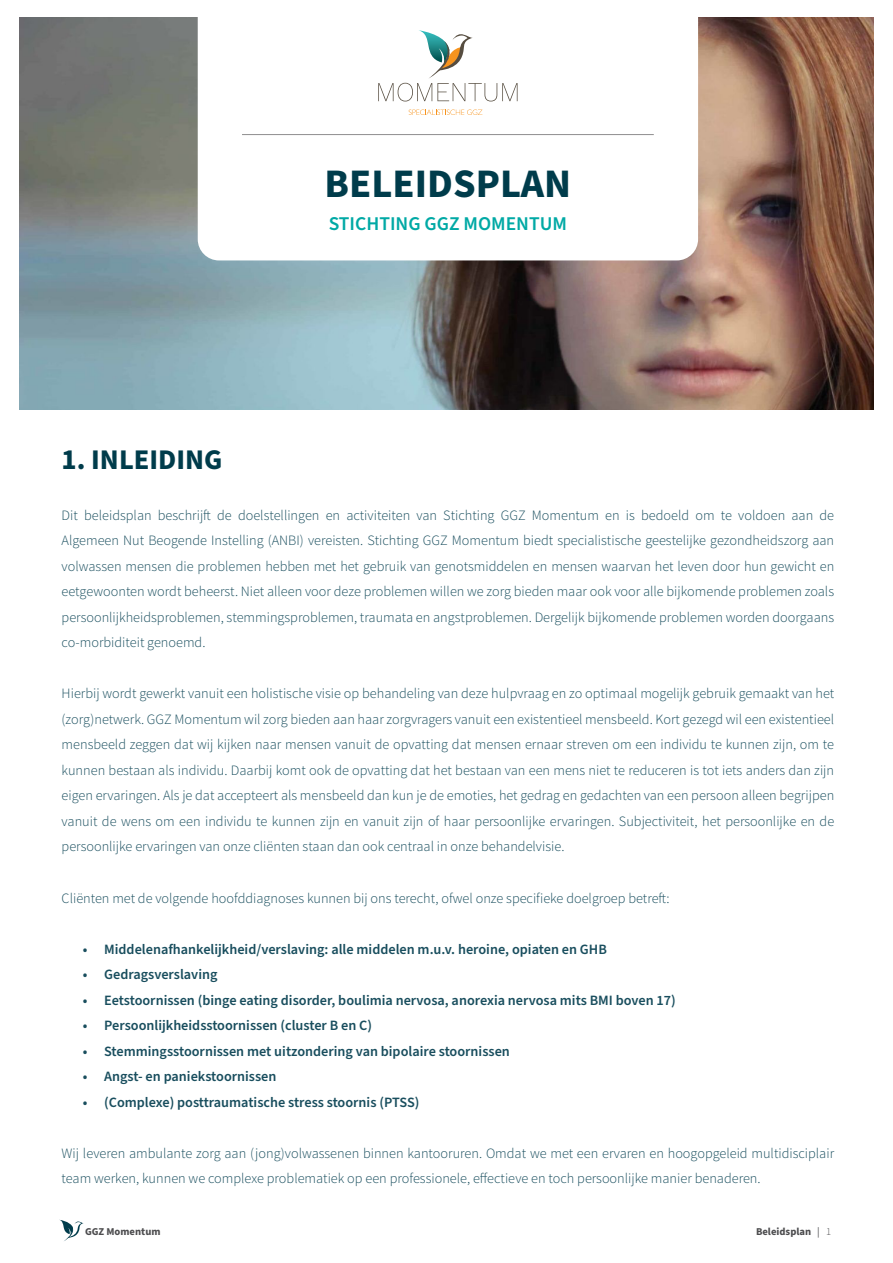
<style>
.page{position:relative;width:893px;height:1263px;background:#fff}
.page>*{position:absolute;margin:0;border:0;box-sizing:border-box;transform-origin:0 0}
.t1{font:700 40.5px "Source Sans Pro";color:#003c4b}
.t2{font:700 28.5px "Source Sans Pro";color:#003c4b}
.t3{font:600 19.5px "Source Sans Pro";color:#00a9a5}
.t4{font:300 14.25px/25.5px "Source Sans Pro";color:#194e5e;text-align:justify}
.t5{font:600 14.25px "Source Sans Pro";color:#194e5e}
.t6{font:700 10.5px "Source Sans Pro";color:#4d4d4f}
.t7{font:300 10.5px "Source Sans Pro";color:#4d4d4f}
.s1{font-weight:400}
</style>
<div class="page">
<img style="left:20px;top:18px;width:853px;height:391px">
<svg style="left:198px;top:18px;width:500px;height:242px"></svg>
<hr style="left:242px;top:134px;width:412px;height:1px;background:#8e8d8e">
<svg style="left:378px;top:30px;width:140px;height:71px"></svg>
<svg style="left:409px;top:110px;width:73px;height:5px"></svg>
<svg style="left:59px;top:1219px;width:25px;height:22px"></svg>
<p class="t2" style="left:62px;top:440px;width:162px">1. INLEIDING</p>
<p class="t1" style="left:325px;top:156px;width:248px">BELEIDSPLAN</p>
<p class="t3" style="left:329px;top:210px;width:240px">STICHTING GGZ MOMENTUM</p>
<p class="t4" style="left:62px;top:502px;width:774px">Dit beleidsplan beschrijft de doelstellingen en activiteiten van Stichting GGZ Momentum en is bedoeld om te voldoen aan de Algemeen Nut Beogende Instelling (ANBI) vereisten. Stichting GGZ Momentum biedt specialistische geestelijke gezondheidszorg aan volwassen mensen die problemen hebben met het gebruik van genotsmiddelen en mensen waarvan het leven door hun gewicht en eetgewoonten wordt beheerst. Niet alleen voor deze problemen willen we zorg bieden maar ook voor alle bijkomende problemen zoals persoonlijkheidsproblemen, stemmingsproblemen, traumata en angstproblemen. Dergelijk bijkomende problemen worden doorgaans co-morbiditeit genoemd.</p>
<p class="t4" style="left:62px;top:681px;width:774px">Hierbij wordt gewerkt vanuit een holistische visie op behandeling van deze hulpvraag en zo optimaal mogelijk gebruik gemaakt van het (zorg)netwerk. GGZ Momentum wil zorg bieden aan haar zorgvragers vanuit een existentieel mensbeeld. Kort gezegd wil een existentieel mensbeeld zeggen dat wij kijken naar mensen vanuit de opvatting dat mensen ernaar streven om een individu te kunnen zijn, om te kunnen bestaan als individu. Daarbij komt ook de opvatting dat het bestaan van een mens niet te reduceren is tot iets anders dan zijn eigen ervaringen. Als je dat accepteert als mensbeeld dan kun je de emoties, het gedrag en gedachten van een persoon alleen begrijpen vanuit de wens om een individu te kunnen zijn en vanuit zijn of haar persoonlijke ervaringen. Subjectiviteit, het persoonlijke en de persoonlijke ervaringen van onze cliënten staan dan ook centraal in onze behandelvisie.</p>
<p class="t4" style="left:62px;top:885px;width:609px">Cliënten met de volgende hoofddiagnoses kunnen bij ons terecht, ofwel onze specifieke doelgroep betreft:</p>
<p class="t5" style="left:83px;top:939px;width:525px">• Middelenafhankelijkheid/verslaving: alle middelen m.u.v. heroine, opiaten en GHB</p>
<p class="t5" style="left:83px;top:965px;width:136px">• Gedragsverslaving</p>
<p class="t5" style="left:83px;top:990px;width:594px">• Eetstoornissen (binge eating disorder, boulimia nervosa, anorexia nervosa mits BMI boven 17)</p>
<p class="t5" style="left:83px;top:1016px;width:291px">• Persoonlijkheidsstoornissen (cluster B en C)</p>
<p class="t5" style="left:83px;top:1041px;width:428px">• Stemmingsstoornissen met uitzondering van bipolaire stoornissen</p>
<p class="t5" style="left:83px;top:1067px;width:195px">• Angst- en paniekstoornissen</p>
<p class="t5" style="left:83px;top:1092px;width:338px">• (Complexe) posttraumatische stress stoornis (PTSS)</p>
<p class="t4" style="left:62px;top:1140px;width:774px">Wij leveren ambulante zorg aan (jong)volwassenen binnen kantooruren. Omdat we met een ervaren en hoogopgeleid multidisciplair team werken, kunnen we complexe problematiek op een professionele, effectieve en toch persoonlijke manier benaderen.</p>
<p class="t6" style="left:85px;top:1225px;width:77px">GGZ Momentum</p>
<p class="t6" style="left:756px;top:1225px;width:65px">Beleidsplan <span class="s1">|</span></p>
<p class="t7" style="left:826px;top:1225px;width:7px">1</p>
</div>
